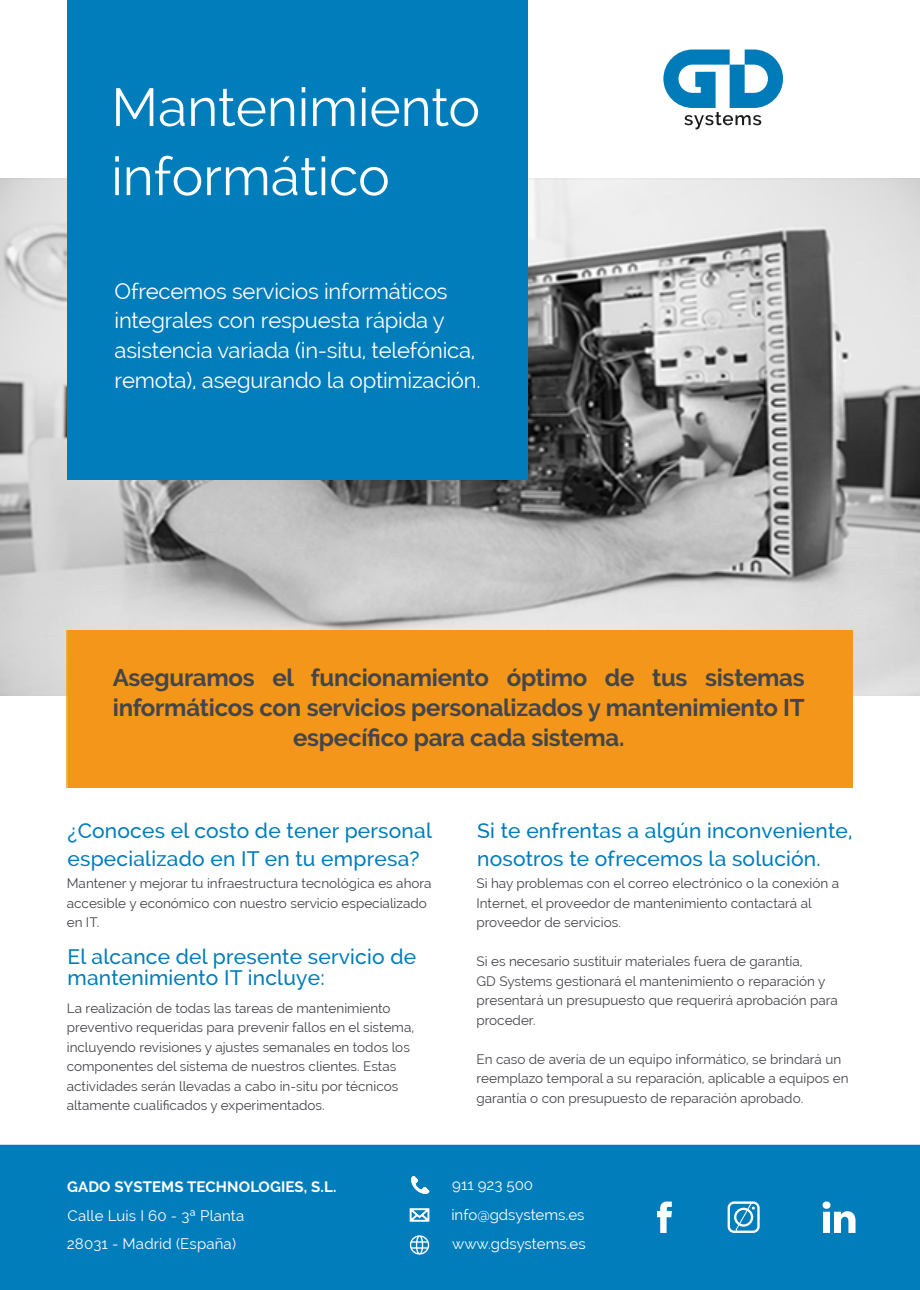
<style>
.page{position:relative;width:920px;height:1290px;background:#fff}
.page>*{position:absolute;margin:0;border:0;box-sizing:border-box;transform-origin:0 0}
.t1{font:53.25px/69.2px "Raleway";color:#fff}
.t2{font:700 24px/29.5px "Raleway";letter-spacing:-.01em;color:#43454b;text-align:center}
.t3{font:22.05px/29.5px "Raleway";letter-spacing:-.01em;color:#fff}
.t4{font:500 21px/27.9px "Raleway";letter-spacing:.01em;color:#017dbb}
.t5{font:15px/28.2px "Raleway";color:#fff}
.t6{font:700 15px "Raleway";letter-spacing:.01em;color:#fff}
.t7{font:13.5px/19.5px "Raleway";color:#43454b}
</style>
<div class="page">
<img style="left:0;top:0;width:920px;height:1290px">
<svg style="left:663px;top:50px;width:120px;height:79px"></svg>
<svg style="left:411px;top:1176px;width:18px;height:18px"></svg>
<svg style="left:410px;top:1208px;width:19px;height:14px"></svg>
<svg style="left:410px;top:1235px;width:19px;height:20px"></svg>
<svg style="left:822px;top:1201px;width:33px;height:32px"></svg>
<svg style="left:727px;top:1201px;width:32px;height:32px"></svg>
<svg style="left:657px;top:1202px;width:15px;height:31px"></svg>
<div style="left:66px;top:630px;width:786px;height:158px;background:#f49619"></div>
<div style="left:67px;top:0;width:460px;height:480px;background:#017dbb"></div>
<h1 class="t1" style="left:111px;top:73px;width:370px">Mantenimiento informático</h1>
<h3 class="t3" style="left:114px;top:276px;width:367px">Ofrecemos servicios informáticos integrales con respuesta rápida y asistencia variada (in-situ, telefónica, remota), asegurando la optimización.</h3>
<h2 class="t2" style="left:113px;top:663px;width:693px">Aseguramos el funcionamiento óptimo de tus sistemas informáticos con servicios personalizados y mantenimiento IT específico para cada sistema.</h2>
<h3 class="t4" style="left:67px;top:817px;width:366px">¿Conoces el costo de tener personal especializado en IT en tu empresa?</h3>
<h3 class="t4" style="left:477px;top:817px;width:377px">Si te enfrentas a algún inconveniente, nosotros te ofrecemos la solución.</h3>
<p class="t7" style="left:67px;top:874px;width:366px">Mantener y mejorar tu infraestructura tecnológica es ahora accesible y económico con nuestro servicio especializado en IT.</p>
<p class="t7" style="left:476px;top:874px;width:364px">Si hay problemas con el correo electrónico o la conexión a<br>Internet, el proveedor de mantenimiento contactará al proveedor de servicios.</p>
<p class="t7" style="left:476px;top:952px;width:363px">Si es necesario sustituir materiales fuera de garantía,<br>GD Systems gestionará el mantenimiento o reparación y presentará un presupuesto que requerirá aprobación para proceder.</p>
<p class="t7" style="left:476px;top:1049px;width:373px">En caso de avería de un equipo informático, se brindará un reemplazo temporal a su reparación, aplicable a equipos en garantía o con presupuesto de reparación aprobado.</p>
<h3 class="t4" style="left:67px;top:946px;width:350px;line-height:21px">El alcance del presente servicio de mantenimiento IT incluye:</h3>
<p class="t7" style="left:67px;top:998px;width:349px">La realización de todas las tareas de mantenimiento preventivo requeridas para prevenir fallos en el sistema, incluyendo revisiones y ajustes semanales en todos los componentes del sistema de nuestros clientes. Estas actividades serán llevadas a cabo in-situ por técnicos altamente cualificados y experimentados.</p>
<p class="t6" style="left:67px;top:1178px;width:271px">GADO SYSTEMS TECHNOLOGIES, S.L.</p>
<p class="t5" style="left:67px;top:1202px;width:179px">Calle Luis I 60 - 3ª Planta<br>28031 - Madrid (España)</p>
<p class="t5" style="left:451px;top:1169px;width:134px;line-height:30.5px">911 923 500 info@gdsystems.es</p>
<p class="t5" style="left:452px;top:1229px;width:135px">www.gdsystems.es</p>
</div>
